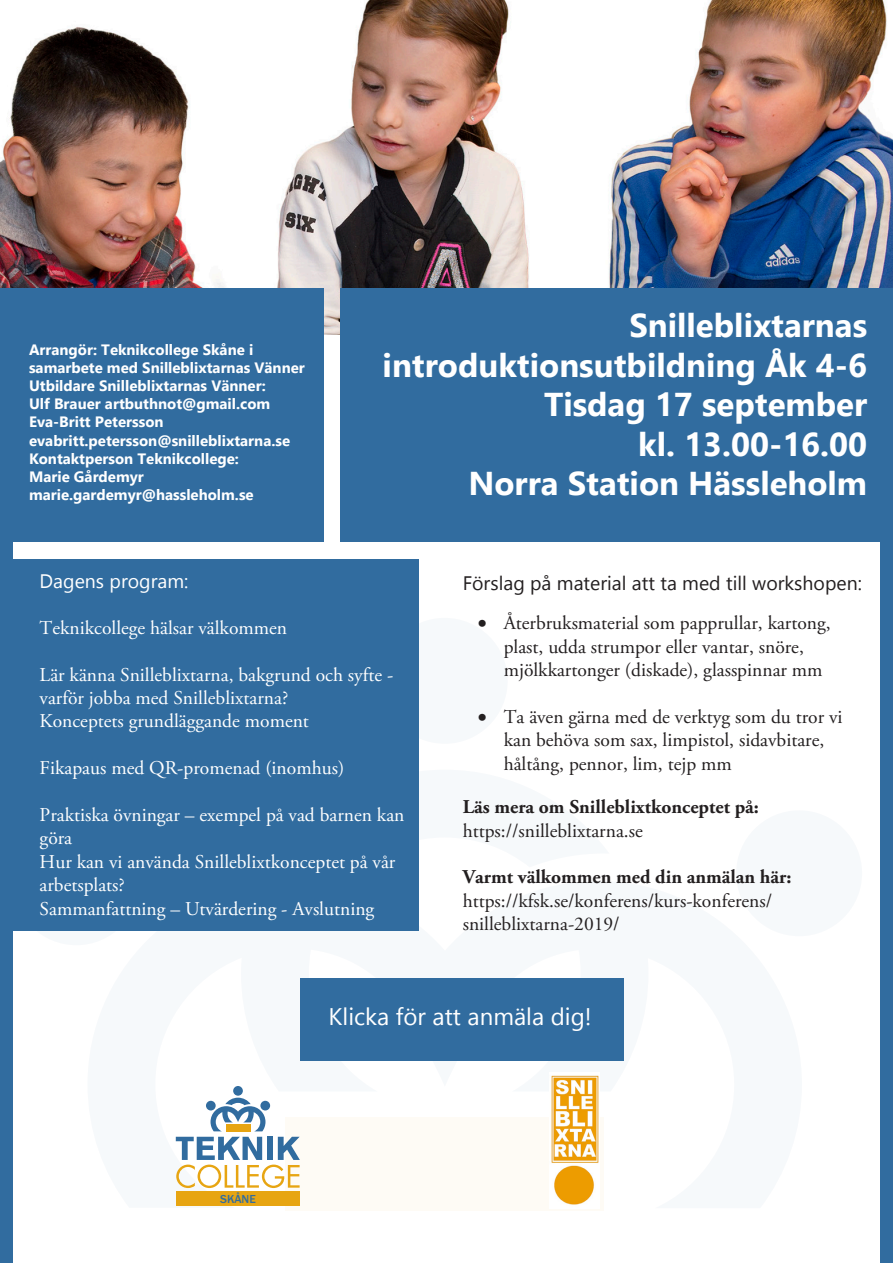
<style>
.page{position:relative;width:893px;height:1263px;background:#fff}
.page>*{position:absolute;margin:0;border:0;box-sizing:border-box;transform-origin:0 0}
.t1{font:700 33px/39.6px "Segoe UI";color:#fff;text-align:right}
.t2{font:24px "Segoe UI";color:#fff}
.t3{font:19.5px/23.4px "Adobe Garamond Pro";color:#231f20}
.t4{font:19.5px/23.4px "Adobe Garamond Pro";color:#fff}
.t5{font:700 19.5px "Adobe Garamond Pro";color:#231f20}
.t6{font:19.5px "Segoe UI";color:#231f20}
.t7{font:19.5px "Segoe UI";color:#fff}
.t8{font:700 15px/18px "Segoe UI";color:#fff}
.t9{font:500 12px "Franklin Gothic";color:#316c9f}
</style>
<div class="page">
<div style="left:8px;top:559px;width:411px;height:371px;background:#316c9f"></div>
<img style="left:0;top:0;width:893px;height:334px">
<div style="left:13px;top:819px;width:126px;height:126px;background:#316c9f;border-radius:50%"></div>
<div style="left:736px;top:810px;width:126px;height:126px;background:#f6f9fb;border-radius:50%"></div>
<div style="left:0;top:542px;width:13px;height:721px;background:#316c9f"></div>
<svg style="left:176px;top:1137px;width:124px;height:51px"></svg>
<div style="left:233px;top:1086px;width:10px;height:10px;background:#316c9f;border-radius:50%"></div>
<div style="left:206px;top:1101px;width:10px;height:9px;background:#316c9f;border-radius:50%"></div>
<div style="left:260px;top:1101px;width:10px;height:9px;background:#316c9f;border-radius:50%"></div>
<svg style="left:211px;top:1098px;width:54px;height:33px"></svg>
<div style="left:176px;top:1191px;width:124px;height:15px;background:#e7a512"></div>
<div style="left:0;top:288px;width:323px;height:254px;background:#316c9f"></div>
<div style="left:340px;top:288px;width:553px;height:254px;background:#316c9f"></div>
<div style="left:880px;top:542px;width:13px;height:721px;background:#316c9f"></div>
<img style="left:551px;top:1075px;width:48px;height:130px">
<div style="left:300px;top:978px;width:323px;height:83px;background:#316c9f"></div>
<p class="t8" style="left:29px;top:341px;width:277px">Arrangör: Teknikcollege Skåne i samarbete med Snilleblixtarnas Vänner<br>Utbildare Snilleblixtarnas Vänner:<br>Ulf Brauer artbuthnot@gmail.com<br>Eva-Britt Petersson evabritt.petersson@snilleblixtarna.se<br>Kontaktperson Teknikcollege:<br>Marie Gårdemyr marie.gardemyr@hassleholm.se</p>
<p class="t1" style="left:383px;top:305px;width:486px">Snilleblixtarnas introduktionsutbildning Åk 4-6<br>Tisdag 17 september<br>kl. 13.00-16.00<br>Norra Station Hässleholm</p>
<p class="t7" style="left:40px;top:566px;width:150px">Dagens program:</p>
<p class="t4" style="left:40px;top:617px;width:249px">Teknikcollege hälsar välkommen</p>
<p class="t4" style="left:40px;top:663px;width:355px">Lär känna Snilleblixtarna, bakgrund och syfte - varför jobba med Snilleblixtarna?<br>Konceptets grundläggande moment</p>
<p class="t4" style="left:40px;top:757px;width:306px">Fikapaus med QR-promenad (inomhus)</p>
<p class="t4" style="left:40px;top:804px;width:366px">Praktiska övningar – exempel på vad barnen kan göra<br>Hur kan vi använda Snilleblixtkonceptet på vår arbetsplats?<br>Sammanfattning – Utvärdering - Avslutning</p>
<p class="t6" style="left:463px;top:567px;width:401px">Förslag på material att ta med till workshopen:</p>
<p class="t3" style="left:504px;top:612px;width:328px;text-indent:-26px">• Återbruksmaterial som papprullar, kartong, plast, udda strumpor eller vantar, snöre, mjölkkartonger (diskade), glasspinnar mm</p>
<p class="t3" style="left:504px;top:706px;width:340px;text-indent:-26px">• Ta även gärna med de verktyg som du tror vi kan behöva som sax, limpistol, sidavbitare, håltång, pennor, lim, tejp mm</p>
<p class="t5" style="left:463px;top:796px;width:298px">Läs mera om Snilleblixtkonceptet på:</p>
<p class="t3" style="left:463px;top:819px;width:182px">https://snilleblixtarna.se</p>
<p class="t5" style="left:463px;top:866px;width:330px">Varmt välkommen med din anmälan här:</p>
<p class="t3" style="left:463px;top:889px;width:311px">https://kfsk.se/konferens/kurs-konferens/ snilleblixtarna-2019/</p>
<p class="t9" style="left:220px;top:1192px;width:37px">SKÅNE</p>
<p class="t2" style="left:329px;top:997px;width:265px">Klicka för att anmäla dig!</p>
</div>
